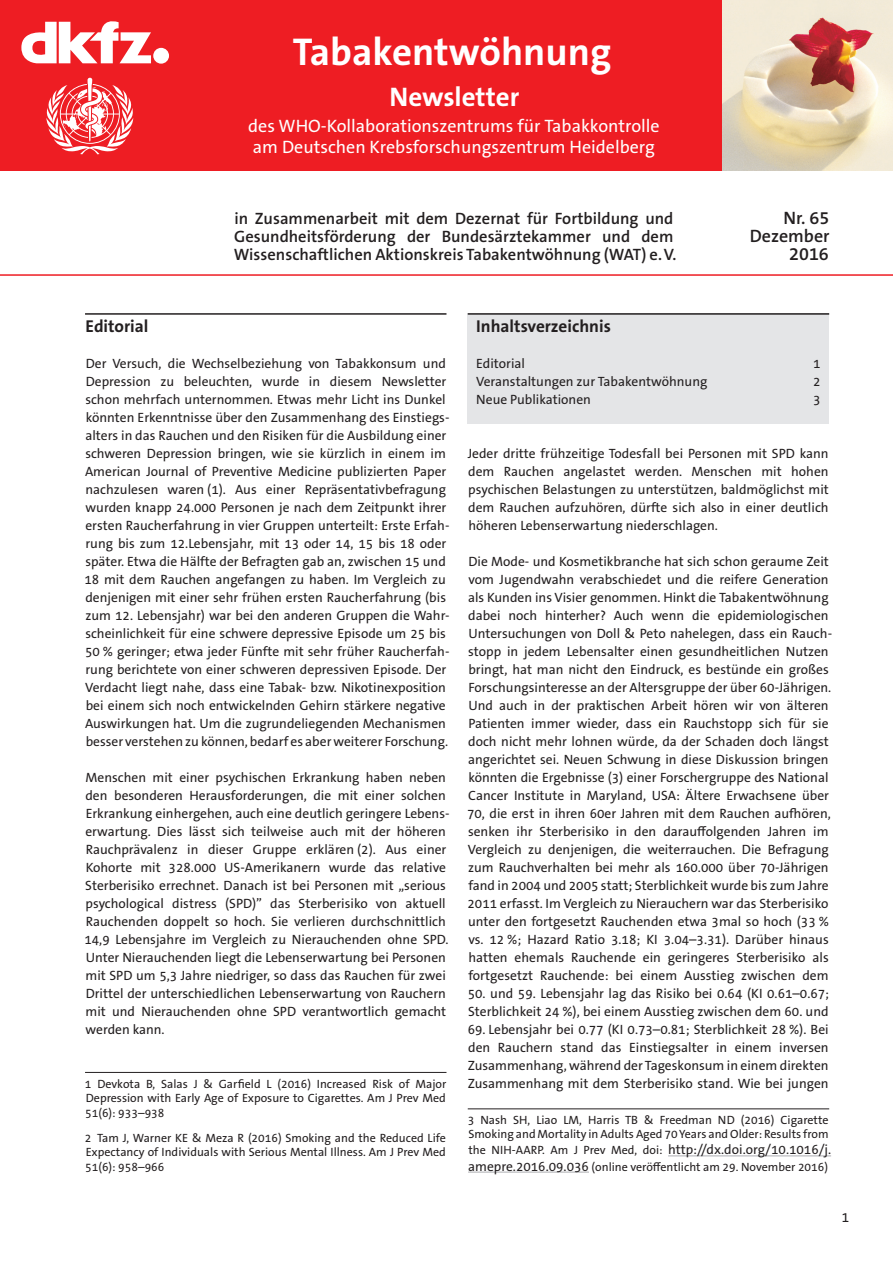
<style>
.page{position:relative;width:893px;height:1263px;background:#fff}
.page>*{position:absolute;margin:0;border:0;box-sizing:border-box;transform-origin:0 0}
.t1{font:700 39px "The Sans B W7";color:#fff}
.t2{font:700 27px "The Sans B W7";color:#fff}
.t3{font:18px/21.6px "The Sans B W5 Plain";color:#fff}
.t4{font:600 18px/18px "The Sans B W6";color:#231f20;text-align:right}
.t5{font:700 17.25px "The Sans B W7";color:#231f20}
.t6{font:600 16.5px/18px "The Sans B W6";color:#231f20}
.t7{font:13.5px/18px "The Sans B W5 Plain";color:#231f20}
.t8{font:12px/14.4px "The Sans B W5 Plain";color:#231f20;text-align:justify}
.s1{font-size:12px}
.s2{font-size:13.5px}
</style>
<div class="page">
<div style="left:0;top:0;width:893px;height:170px;background:#ee1d23"></div>
<img style="left:723px;top:0;width:170px;height:170px">
<div style="left:153px;top:48px;width:16px;height:16px;background:#fff;border-radius:50%"></div>
<svg style="left:21px;top:21px;width:130px;height:42px"></svg>
<svg style="left:46px;top:78px;width:88px;height:76px"></svg>
<hr style="left:0;top:274px;width:893px;height:2px;background:#ee1d23">
<hr style="left:85px;top:313px;width:361px;height:2px;background:#231f20">
<hr style="left:85px;top:1072px;width:361px;height:1px;background:#231f20">
<hr style="left:468px;top:1108px;width:361px;height:1px;background:#231f20">
<hr style="left:668px;top:1155px;width:163px;height:1px;background:#acadb1">
<hr style="left:468px;top:1172px;width:121px;height:1px;background:#acadb1">
<div style="left:468px;top:314px;width:361px;height:110px;background:#e4e5e7"></div>
<hr style="left:468px;top:313px;width:361px;height:2px;background:#231f20">
<h1 class="t1" style="left:293px;top:27px;width:320px">Tabakentwöhnung</h1>
<h2 class="t2" style="left:390px;top:79px;width:131px">Newsletter</h2>
<h3 class="t3" style="left:248px;top:115px;width:413px">des WHO-Kollaborationszentrums für Tabakkontrolle am Deutschen Krebsforschungszentrum Heidelberg</h3>
<p class="t6" style="left:234px;top:209px;width:444px">in Zusammenarbeit mit dem Dezernat für Fortbildung und<br>Gesundheitsförderung der Bundesärztekammer und dem<br>Wissenschaftlichen Aktionskreis Tabakentwöhnung (WAT) e.V.</p>
<h3 class="t4" style="left:750px;top:209px;width:81px">Nr. 65<br>Dezember<br>2016</h3>
<p class="t5" style="left:86px;top:315px;width:64px">Editorial</p>
<p class="t7" style="left:84px;top:354px;width:367px">Der Versuch, die Wechselbeziehung von Tabakkonsum und Depression zu beleuchten, wurde in diesem Newsletter schon mehrfach unternommen. Etwas mehr Licht ins Dunkel könnten Erkenntnisse über den Zusammenhang des Einstiegs&shy;alters in das Rauchen und den Risiken für die Ausbildung einer schweren Depression bringen, wie sie kürzlich in einem im American Journal of Preventive Medicine publizierten Paper nachzulesen waren (1). Aus einer Repräsentativbefragung wurden knapp 24.000 Personen je nach dem Zeitpunkt ihrer ersten Raucherfahrung in vier Gruppen unterteilt: Erste Erfah&shy;rung bis zum 12.Lebensjahr, mit 13 oder 14, 15 bis 18 oder später. Etwa die Hälfte der Befragten gab an, zwischen 15 und 18 mit dem Rauchen angefangen zu haben. Im Vergleich zu denjenigen mit einer sehr frühen ersten Raucherfahrung (bis zum 12. Lebensjahr) war bei den anderen Gruppen die Wahr&shy;scheinlichkeit für eine schwere depressive Episode um 25 bis 50 % geringer; etwa jeder Fünfte mit sehr früher Raucherfah&shy;rung berichtete von einer schweren depressiven Episode. Der Verdacht liegt nahe, dass eine Tabak- bzw. Nikotinexposition bei einem sich noch entwickelnden Gehirn stärkere negative Auswirkungen hat. Um die zugrundeliegenden Mechanismen besser verstehen zu können, bedarf es aber weiterer Forschung.</p>
<p class="t7" style="left:84px;top:768px;width:367px">Menschen mit einer psychischen Erkrankung haben neben den besonderen Herausforderungen, die mit einer solchen Erkrankung einhergehen, auch eine deutlich geringere Lebens&shy;erwartung. Dies lässt sich teilweise auch mit der höheren Rauchprävalenz in dieser Gruppe erklären (2). Aus einer Kohorte mit 328.000 US-Amerikanern wurde das relative Sterberisiko errechnet. Danach ist bei Personen mit „serious psychological distress (SPD)” das Sterberisiko von aktuell Rauchenden doppelt so hoch. Sie verlieren durchschnittlich 14,9 Lebensjahre im Vergleich zu Nierauchenden ohne SPD.<br>Unter Nierauchenden liegt die Lebenserwartung bei Personen mit SPD um 5,3 Jahre niedriger, so dass das Rauchen für zwei Drittel der unterschiedlichen Lebenserwartung von Rauchern mit und Nierauchenden ohne SPD verantwortlich gemacht werden kann.</p>
<p class="t8" style="left:85px;top:1076px;width:363px">1 Devkota B, Salas J &amp; Garfield L (2016) Increased Risk of Major Depression with Early Age of Exposure to Cigarettes. Am J Prev Med 51(6): 933–938</p>
<p class="t8" style="left:85px;top:1130px;width:362px">2 Tam J, Warner KE &amp; Meza R (2016) Smoking and the Reduced Life Expectancy of Individuals with Serious Mental Illness. Am J Prev Med 51(6): 958–966</p>
<p class="t5" style="left:476px;top:315px;width:136px">Inhaltsverzeichnis</p>
<p class="t7" style="left:476px;top:354px;width:50px">Editorial</p>
<p class="t7" style="left:813px;top:354px;width:9px">1</p>
<p class="t7" style="left:476px;top:372px;width:233px">Veranstaltungen zur Tabakentwöhnung</p>
<p class="t7" style="left:813px;top:372px;width:9px">2</p>
<p class="t7" style="left:476px;top:390px;width:116px">Neue Publikationen</p>
<p class="t7" style="left:813px;top:390px;width:9px">3</p>
<p class="t7" style="left:468px;top:444px;width:363px;text-align:justify">Jeder dritte frühzeitige Todesfall bei Personen mit SPD kann dem Rauchen angelastet werden. Menschen mit hohen psychischen Belastungen zu unterstützen, baldmöglichst mit dem Rauchen aufzuhören, dürfte sich also in einer deutlich höheren Lebenserwartung niederschlagen.</p>
<p class="t7" style="left:467px;top:552px;width:367px">Die Mode- und Kosmetikbranche hat sich schon geraume Zeit vom Jugendwahn verabschiedet und die reifere Generation als Kunden ins Visier genommen. Hinkt die Tabakentwöhnung dabei noch hinterher? Auch wenn die epidemiologischen Untersuchungen von Doll &amp; Peto nahelegen, dass ein Rauch&shy;stopp in jedem Lebensalter einen gesundheitlichen Nutzen bringt, hat man nicht den Eindruck, es bestünde ein großes Forschungsinteresse an der Altersgruppe der über 60-Jährigen.<br>Und auch in der praktischen Arbeit hören wir von älteren Patienten immer wieder, dass ein Rauchstopp sich für sie doch nicht mehr lohnen würde, da der Schaden doch längst angerichtet sei. Neuen Schwung in diese Diskussion bringen könnten die Ergebnisse (3) einer Forschergruppe des National Cancer Institute in Maryland, USA: Ältere Erwachsene über 70, die erst in ihren 60er Jahren mit dem Rauchen aufhören, senken ihr Sterberisiko in den darauffolgenden Jahren im Vergleich zu denjenigen, die weiterrauchen. Die Befragung zum Rauchverhalten bei mehr als 160.000 über 70-Jährigen fand in 2004 und 2005 statt; Sterblichkeit wurde bis zum Jahre 2011 erfasst. Im Vergleich zu Nierauchern war das Sterberisiko unter den fortgesetzt Rauchenden etwa 3mal so hoch (33 % vs. 12 %; Hazard Ratio 3.18; KI 3.04–3.31). Darüber hinaus hatten ehemals Rauchende ein geringeres Sterberisiko als fortgesetzt Rauchende: bei einem Ausstieg zwischen dem</p>
<p class="t7" style="left:468px;top:984px;width:363px">50. und 59. Lebensjahr lag das Risiko bei 0.64 (KI 0.61–0.67;<br>Sterblichkeit 24 %), bei einem Ausstieg zwischen dem 60. und</p>
<p class="t7" style="left:468px;top:1020px;width:363px;text-align:justify">69. Lebensjahr bei 0.77 (KI 0.73–0.81; Sterblichkeit 28 %). Bei den Rauchern stand das Einstiegsalter in einem inversen Zusammenhang, während der Tageskonsum in einem direkten Zusammenhang mit dem Sterberisiko stand. Wie bei jungen</p>
<p class="t8" style="left:468px;top:1112px;width:362px">3 Nash SH, Liao LM, Harris TB &amp; Freedman ND (2016) Cigarette<br>Smoking and Mortality in Adults Aged 70 Years and Older: Results from</p>
<p class="t7" style="left:468px;top:1141px;width:364px"><span class="s1">the NIH-AARP. Am J Prev Med, doi:</span> http://dx.doi.org/10.1016/j.</p>
<p class="t8" style="left:468px;top:1159px;width:361px"><span class="s2">amepre.2016.09.036</span> (online veröffentlicht am 29. November 2016)</p>
<p class="t7" style="left:842px;top:1208px;width:9px">1</p>
</div>
